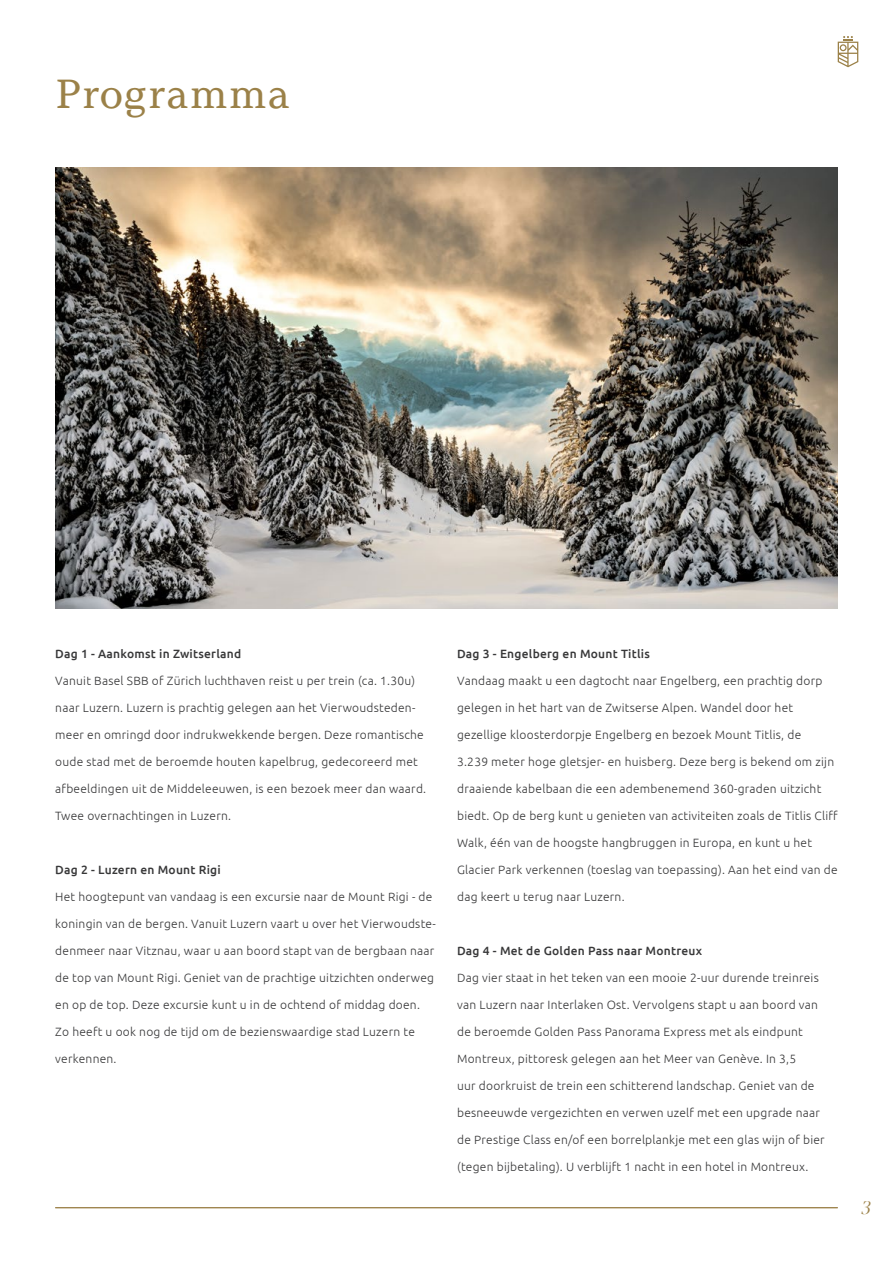
<style>
.page{position:relative;width:893px;height:1263px;background:#fff}
.page>*{position:absolute;margin:0;border:0;box-sizing:border-box;transform-origin:0 0}
.t1{font:40.5px "Argesta Text";color:#9b8148}
.t2{font:italic 18px "Argesta Hairline";color:#9b8148}
.t3{font:300 12px "Ubuntu";letter-spacing:.02em;color:#383839}
.t4{font:500 12px "Ubuntu";letter-spacing:.02em;color:#383839}
</style>
<div class="page">
<hr style="left:55px;top:1207px;width:783px;height:1px;background:#9b8148">
<img style="left:55px;top:168px;width:783px;height:441px">
<svg style="left:838px;top:36px;width:20px;height:31px"></svg>
<h1 class="t1" style="left:55px;top:69px;width:237px">Programma</h1>
<p class="t4" style="left:55px;top:646px;width:187px">Dag 1 - Aankomst in Zwitserland</p>
<p class="t3" style="left:55px;top:674px;width:361px">Vanuit Basel SBB of Zürich luchthaven reist u per trein (ca. 1.30u)</p>
<p class="t3" style="left:55px;top:701px;width:362px">naar Luzern. Luzern is prachtig gelegen aan het Vierwoudsteden-</p>
<p class="t3" style="left:55px;top:728px;width:370px">meer en omringd door indrukwekkende bergen. Deze romantische</p>
<p class="t3" style="left:55px;top:755px;width:364px">oude stad met de beroemde houten kapelbrug, gedecoreerd met</p>
<p class="t3" style="left:55px;top:782px;width:372px">afbeeldingen uit de Middeleeuwen, is een bezoek meer dan waard.</p>
<p class="t3" style="left:55px;top:809px;width:177px">Twee overnachtingen in Luzern.</p>
<p class="t4" style="left:55px;top:862px;width:167px">Dag 2 - Luzern en Mount Rigi</p>
<p class="t3" style="left:55px;top:890px;width:379px">Het hoogtepunt van vandaag is een excursie naar de Mount Rigi - de</p>
<p class="t3" style="left:55px;top:917px;width:382px">koningin van de bergen. Vanuit Luzern vaart u over het Vierwoudste-</p>
<p class="t3" style="left:55px;top:944px;width:381px">denmeer naar Vitznau, waar u aan boord stapt van de bergbaan naar</p>
<p class="t3" style="left:55px;top:971px;width:380px">de top van Mount Rigi. Geniet van de prachtige uitzichten onderweg</p>
<p class="t3" style="left:55px;top:998px;width:366px">en op de top. Deze excursie kunt u in de ochtend of middag doen.</p>
<p class="t3" style="left:55px;top:1025px;width:361px">Zo heeft u ook nog de tijd om de bezienswaardige stad Luzern te</p>
<p class="t3" style="left:55px;top:1052px;width:63px">verkennen.</p>
<p class="t4" style="left:457px;top:646px;width:194px">Dag 3 - Engelberg en Mount Titlis</p>
<p class="t3" style="left:457px;top:674px;width:367px">Vandaag maakt u een dagtocht naar Engelberg, een prachtig dorp</p>
<p class="t3" style="left:457px;top:701px;width:337px">gelegen in het hart van de Zwitserse Alpen. Wandel door het</p>
<p class="t3" style="left:457px;top:728px;width:346px">gezellige kloosterdorpje Engelberg en bezoek Mount Titlis, de</p>
<p class="t3" style="left:457px;top:755px;width:379px">3.239 meter hoge gletsjer- en huisberg. Deze berg is bekend om zijn</p>
<p class="t3" style="left:457px;top:782px;width:366px">draaiende kabelbaan die een adembenemend 360-graden uitzicht</p>
<p class="t3" style="left:457px;top:809px;width:382px">biedt. Op de berg kunt u genieten van activiteiten zoals de Titlis Cliff</p>
<p class="t3" style="left:457px;top:836px;width:356px">Walk, één van de hoogste hangbruggen in Europa, en kunt u het</p>
<p class="t3" style="left:457px;top:863px;width:382px">Glacier Park verkennen (toeslag van toepassing). Aan het eind van de</p>
<p class="t3" style="left:457px;top:890px;width:169px">dag keert u terug naar Luzern.</p>
<p class="t4" style="left:457px;top:943px;width:246px">Dag 4 - Met de Golden Pass naar Montreux</p>
<p class="t3" style="left:457px;top:971px;width:363px">Dag vier staat in het teken van een mooie 2-uur durende treinreis</p>
<p class="t3" style="left:457px;top:998px;width:362px">van Luzern naar Interlaken Ost. Vervolgens stapt u aan boord van</p>
<p class="t3" style="left:457px;top:1025px;width:347px">de beroemde Golden Pass Panorama Express met als eindpunt</p>
<p class="t3" style="left:457px;top:1052px;width:341px">Montreux, pittoresk gelegen aan het Meer van Genève. In 3,5</p>
<p class="t3" style="left:457px;top:1079px;width:359px">uur doorkruist de trein een schitterend landschap. Geniet van de</p>
<p class="t3" style="left:457px;top:1106px;width:364px">besneeuwde vergezichten en verwen uzelf met een upgrade naar</p>
<p class="t3" style="left:457px;top:1133px;width:369px">de Prestige Class en/of een borrelplankje met een glas wijn of bier</p>
<p class="t3" style="left:457px;top:1160px;width:353px">(tegen bijbetaling). U verblijft 1 nacht in een hotel in Montreux.</p>
<h2 class="t2" style="left:860px;top:1197px;width:12px">3</h2>
</div>
